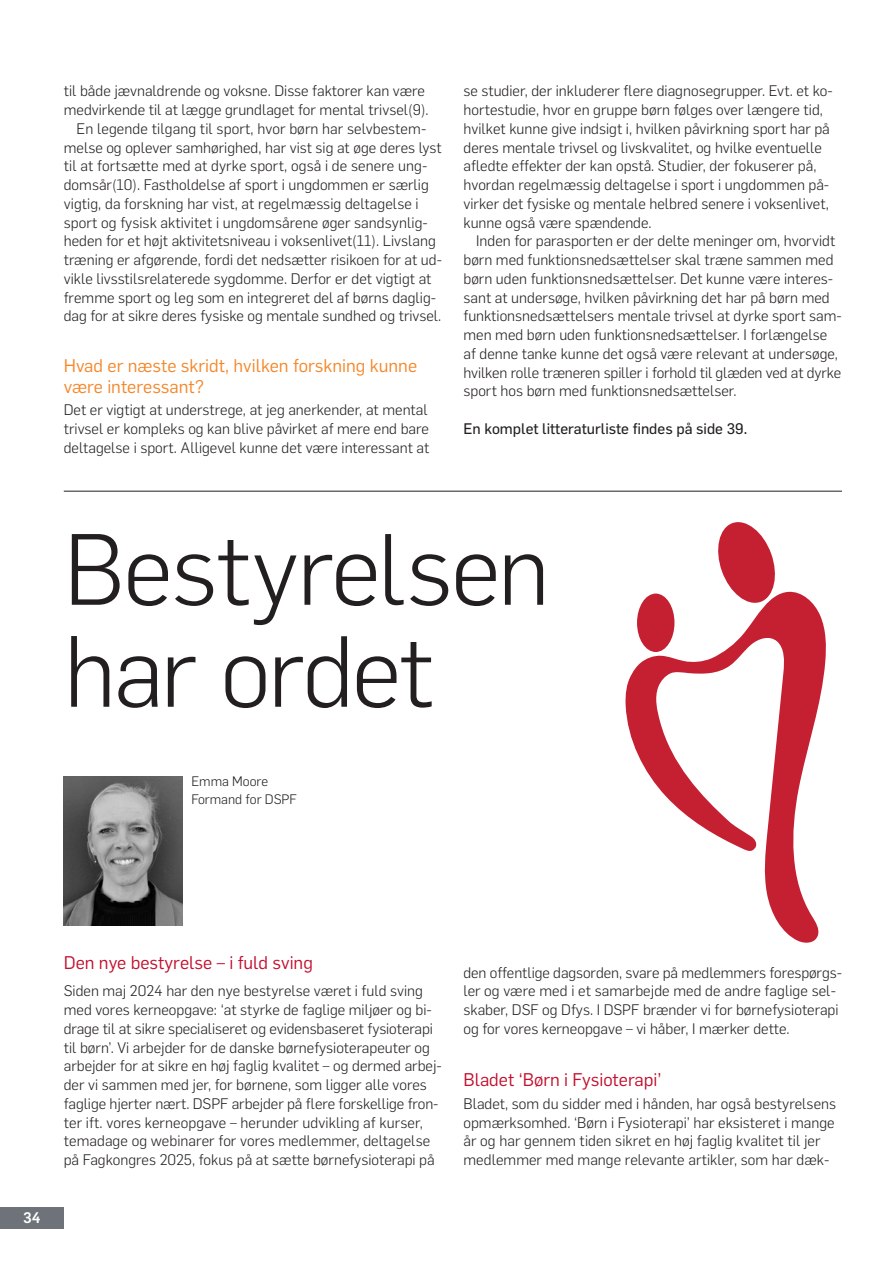
<style>
.page{position:relative;width:893px;height:1263px;background:#fff}
.page>*{position:absolute;margin:0;border:0;box-sizing:border-box;transform-origin:0 0}
.t1{font:300 99px/102px "Flama";letter-spacing:-.02em;color:#231f20}
.t2{font:18px/21px "Flama";color:#f5872a}
.t3{font:18px "Flama";color:#c3102e}
.t4{font:300 15px/18.8px "Flama";color:#231f20}
.t5{font:15px "Flama Basic";color:#231f20}
.t6{font:500 15px "Flama";color:#fff}
.t7{font:300 13.5px/18px "Flama";color:#231f20}
</style>
<div class="page">
<div style="left:0;top:1208px;width:64px;height:21px;background:#6d7379"></div>
<svg style="left:718px;top:522px;width:57px;height:69px"></svg>
<svg style="left:625px;top:591px;width:201px;height:352px"></svg>
<img style="left:64px;top:776px;width:119px;height:149px">
<hr style="left:64px;top:491px;width:778px;height:1px;background:#231f20">
<p class="t4" style="left:64px;top:81px;width:363px">til både jævnaldrende og voksne. Disse faktorer kan være</p>
<p class="t4" style="left:64px;top:100px;width:366px">medvirkende til at lægge grundlaget for mental trivsel(9).</p>
<p class="t4" style="left:77px;top:118px;width:351px">En legende tilgang til sport, hvor børn har selvbestem-</p>
<p class="t4" style="left:64px;top:137px;width:379px">melse og oplever samhørighed, har vist sig at øge deres lyst</p>
<p class="t4" style="left:64px;top:156px;width:365px">til at fortsætte med at dyrke sport, også i de senere ung-</p>
<p class="t4" style="left:64px;top:175px;width:367px">domsår(10). Fastholdelse af sport i ungdommen er særlig</p>
<p class="t4" style="left:64px;top:193px;width:356px">vigtig, da forskning har vist, at regelmæssig deltagelse i</p>
<p class="t4" style="left:64px;top:212px;width:366px">sport og fysisk aktivitet i ungdomsårene øger sandsynlig-</p>
<p class="t4" style="left:64px;top:231px;width:374px">heden for et højt aktivitetsniveau i voksenlivet(11). Livslang</p>
<p class="t4" style="left:64px;top:250px;width:380px">træning er afgørende, fordi det nedsætter risikoen for at ud-</p>
<p class="t4" style="left:64px;top:268px;width:369px">vikle livsstilsrelaterede sygdomme. Derfor er det vigtigt at</p>
<p class="t4" style="left:64px;top:287px;width:374px">fremme sport og leg som en integreret del af børns daglig-</p>
<p class="t4" style="left:64px;top:306px;width:379px">dag for at sikre deres fysiske og mentale sundhed og trivsel.</p>
<p class="t2" style="left:64px;top:354px;width:355px">Hvad er næste skridt, hvilken forskning kunne være interessant?</p>
<p class="t4" style="left:64px;top:400px;width:367px;text-align:justify">Det er vigtigt at understrege, at jeg anerkender, at mental trivsel er kompleks og kan blive påvirket af mere end bare deltagelse i sport. Alligevel kunne det være interessant at</p>
<p class="t4" style="left:463px;top:81px;width:369px">se studier, der inkluderer flere diagnosegrupper. Evt. et ko&shy;hortestudie, hvor en gruppe børn følges over længere tid, hvilket kunne give indsigt i, hvilken påvirkning sport har på deres mentale trivsel og livskvalitet, og hvilke eventuelle afledte effekter der kan opstå. Studier, der fokuserer på, hvordan regelmæssig deltagelse i sport i ungdommen på&shy;virker det fysiske og mentale helbred senere i voksenlivet, kunne også være spændende.</p>
<p class="t4" style="left:463px;top:231px;width:380px;text-indent:13px">Inden for parasporten er der delte meninger om, hvorvidt børn med funktionsnedsættelser skal træne sammen med børn uden funktionsnedsættelser. Det kunne være interes&shy;sant at undersøge, hvilken påvirkning det har på børn med funktionsnedsættelsers mentale trivsel at dyrke sport sam&shy;men med børn uden funktionsnedsættelser. I forlængelse af denne tanke kunne det også være relevant at undersøge, hvilken rolle træneren spiller i forhold til glæden ved at dyrke sport hos børn med funktionsnedsættelser.</p>
<p class="t5" style="left:463px;top:418px;width:285px">En komplet litteraturliste findes på side 39.</p>
<h1 class="t1" style="left:64px;top:513px;width:488px">Bestyrelsen har ordet</h1>
<p class="t7" style="left:191px;top:772px;width:107px">Emma Moore<br>Formand for DSPF</p>
<p class="t6" style="left:23px;top:1207px;width:19px">34</p>
<p class="t3" style="left:64px;top:950px;width:251px">Den nye bestyrelse – i fuld sving</p>
<p class="t4" style="left:64px;top:981px;width:378px">Siden maj 2024 har den nye bestyrelse været i fuld sving med vores kerneopgave: ‘at styrke de faglige miljøer og bi&shy;drage til at sikre specialiseret og evidensbaseret fysioterapi til børn’. Vi arbejder for de danske børnefysioterapeuter og arbejder for at sikre en høj faglig kvalitet – og dermed arbej&shy;der vi sammen med jer, for børnene, som ligger alle vores faglige hjerter nært. DSPF arbejder på flere forskellige fron&shy;ter ift. vores kerneopgave – herunder udvikling af kurser, temadage og webinarer for vores medlemmer, deltagelse på Fagkongres 2025, fokus på at sætte børnefysioterapi på</p>
<p class="t4" style="left:463px;top:962px;width:380px">den offentlige dagsorden, svare på medlemmers forespørgs&shy;ler og være med i et samarbejde med de andre faglige sel&shy;skaber, DSF og Dfys. I DSPF brænder vi for børnefysioterapi og for vores kerneopgave – vi håber, I mærker dette.</p>
<p class="t3" style="left:463px;top:1067px;width:200px">Bladet ‘Børn i Fysioterapi’</p>
<p class="t4" style="left:463px;top:1093px;width:374px">Bladet, som du sidder med i hånden, har også bestyrelsens opmærksomhed. ‘Børn i Fysioterapi’ har eksisteret i mange år og har gennem tiden sikret en høj faglig kvalitet til jer medlemmer med mange relevante artikler, som har dæk-</p>
</div>
